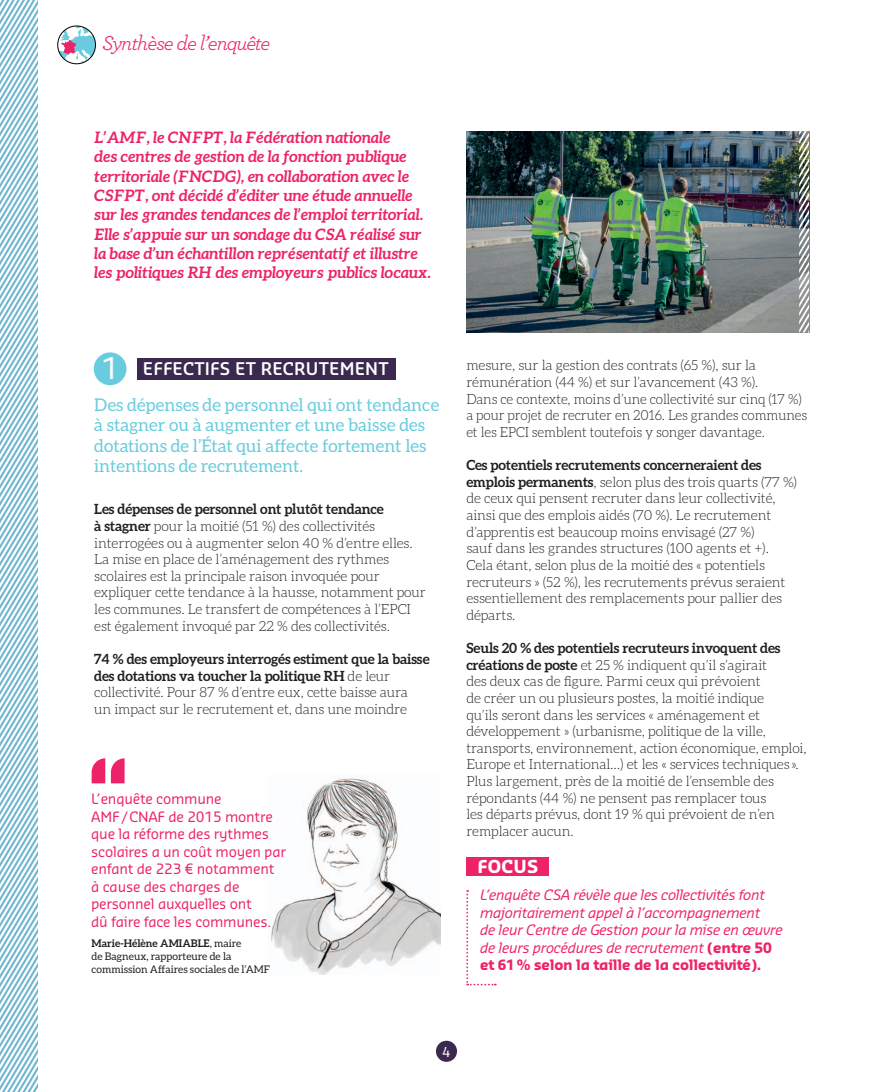
<style>
.page{position:relative;width:893px;height:1092px;background:#fff}
.page>*{position:absolute;margin:0;border:0;box-sizing:border-box;transform-origin:0 0}
.t1{font:italic 21px "Archer";letter-spacing:-.055em;color:#ed236a}
.t2{font:17.5px/20.1px "Aleo";color:#69ccde}
.t3{font:700 17.5px "Sansa Std";letter-spacing:.02em;color:#fff}
.t4{font:600 17.15px "Sansa Std";letter-spacing:.01em;color:#fff}
.t5{font:italic 700 15.75px/19.2px "Aleo";letter-spacing:-.01em;color:#ed236a}
.t6{font:300 14px/16.6px "Aleo";letter-spacing:-.01em;color:#231f20}
.t7{font:italic 14px/17.5px "Sansa Std";letter-spacing:-.02em;color:#ed236a}
.t8{font:14px/17.5px "Sansa Std";letter-spacing:-.015em;color:#ed236a}
.t9{font:13.47px "Sansa Std";color:#fff}
.t10{font:10.5px/13.1px "Aleo";color:#231f20}
.s1{font-weight:400;font-size:29.22px}
.s2{font-weight:700}
.s3{font-weight:700;font-style:normal}
</style>
<div class="page">
<svg style="left:58px;top:26px;width:38px;height:38px"></svg>
<svg style="left:0;top:0;width:37px;height:1091px"></svg>
<img style="left:466px;top:131px;width:333px;height:201px">
<svg style="left:799px;top:131px;width:10px;height:201px"></svg>
<svg style="left:466px;top:890px;width:30px;height:95px"></svg>
<div style="left:466px;top:857px;width:83px;height:18px;background:#ed236a"></div>
<img style="left:271px;top:778px;width:169px;height:196px">
<svg style="left:92px;top:758px;width:13px;height:25px"></svg>
<svg style="left:111px;top:758px;width:14px;height:25px"></svg>
<div style="left:137px;top:358px;width:259px;height:21px;background:#3c294f"></div>
<div style="left:94px;top:352px;width:32px;height:33px;background:#69ccde;border-radius:50%"></div>
<div style="left:436px;top:1040px;width:21px;height:21px;background:#3c294f;border-radius:50%"></div>
<h1 class="t1" style="left:102px;top:28px;width:170px">Synthèse de l’enquête</h1>
<p class="t5" style="left:94px;top:128px;width:338px">L’AMF, le CNFPT, la Fédération nationale<br>des centres de gestion de la fonction publique territoriale (FNCDG), en collaboration avec le CSFPT, ont décidé d’éditer une étude annuelle sur les grandes tendances de l’emploi territorial.<br>Elle s’appuie sur un sondage du CSA réalisé sur la base d’un échantillon représentatif et illustre les politiques RH des employeurs publics locaux.</p>
<p class="t4" style="left:101px;top:357px;width:289px"><span class="s1">1</span> EFFECTIFS ET RECRUTEMENT</p>
<p class="t2" style="left:94px;top:394px;width:347px">Des dépenses de personnel qui ont tendance à stagner ou à augmenter et une baisse des dotations de l’État qui affecte fortement les intentions de recrutement.</p>
<p class="t6" style="left:94px;top:501px;width:333px"><span class="s2">Les dépenses de personnel ont plutôt tendance<br>à stagner</span> pour la moitié (51 %) des collectivités interrogées ou à augmenter selon 40 % d’entre elles.<br>La mise en place de l’aménagement des rythmes scolaires est la principale raison invoquée pour expliquer cette tendance à la hausse, notamment pour les communes. Le transfert de compétences à l’EPCI est également invoqué par 22 % des collectivités.</p>
<p class="t6" style="left:94px;top:650px;width:337px"><span class="s2">74 % des employeurs interrogés estiment que la baisse des dotations va toucher la politique RH</span> de leur collectivité. Pour 87 % d’entre eux, cette baisse aura<br>un impact sur le recrutement et, dans une moindre</p>
<p class="t8" style="left:91px;top:789px;width:196px">L’enquête commune<br>AMF/CNAF de 2015 montre que la réforme des rythmes scolaires a un coût moyen par enfant de 223 € notamment à cause des charges de personnel auxquelles ont<br>dû faire face les communes.</p>
<p class="t10" style="left:92px;top:936px;width:180px"><span class="s2">Marie-Hélène AMIABLE</span>, maire<br>de Bagneux, rapporteure de la commission Affaires sociales de l’AMF</p>
<p class="t6" style="left:466px;top:357px;width:342px">mesure, sur la gestion des contrats (65 %), sur la rémunération (44 %) et sur l’avancement (43 %).<br>Dans ce contexte, moins d’une collectivité sur cinq (17 %) a pour projet de recruter en 2016. Les grandes communes et les EPCI semblent toutefois y songer davantage.</p>
<p class="t6" style="left:466px;top:457px;width:332px"><span class="s2">Ces potentiels recrutements concerneraient des emplois permanents</span>, selon plus des trois quarts (77 %) de ceux qui pensent recruter dans leur collectivité, ainsi que des emplois aidés (70 %). Le recrutement d’apprentis est beaucoup moins envisagé (27 %)<br>sauf dans les grandes structures (100 agents et +).<br>Cela étant, selon plus de la moitié des « potentiels recruteurs » (52 %), les recrutements prévus seraient essentiellement des remplacements pour pallier des départs.</p>
<p class="t6" style="left:466px;top:639px;width:342px"><span class="s2">Seuls 20 % des potentiels recruteurs invoquent des créations de poste</span> et 25 % indiquent qu’il s’agirait<br>des deux cas de figure. Parmi ceux qui prévoient<br>de créer un ou plusieurs postes, la moitié indique<br>qu’ils seront dans les services « aménagement et développement » (urbanisme, politique de la ville, transports, environnement, action économique, emploi, Europe et International…) et les « services techniques ».<br>Plus largement, près de la moitié de l’ensemble des répondants (44 %) ne pensent pas remplacer tous<br>les départs prévus, dont 19 % qui prévoient de n’en remplacer aucun.</p>
<p class="t3" style="left:477px;top:854px;width:63px">focus</p>
<p class="t7" style="left:480px;top:885px;width:304px">L’enquête CSA révèle que les collectivités font majoritairement appel à l’accompagnement<br>de leur Centre de Gestion pour la mise en œuvre de leurs procédures de recrutement <span class="s3">(entre 50 et 61% selon la taille de la collectivité).</span></p>
<p class="t9" style="left:442px;top:1042px;width:10px">4</p>
</div>
